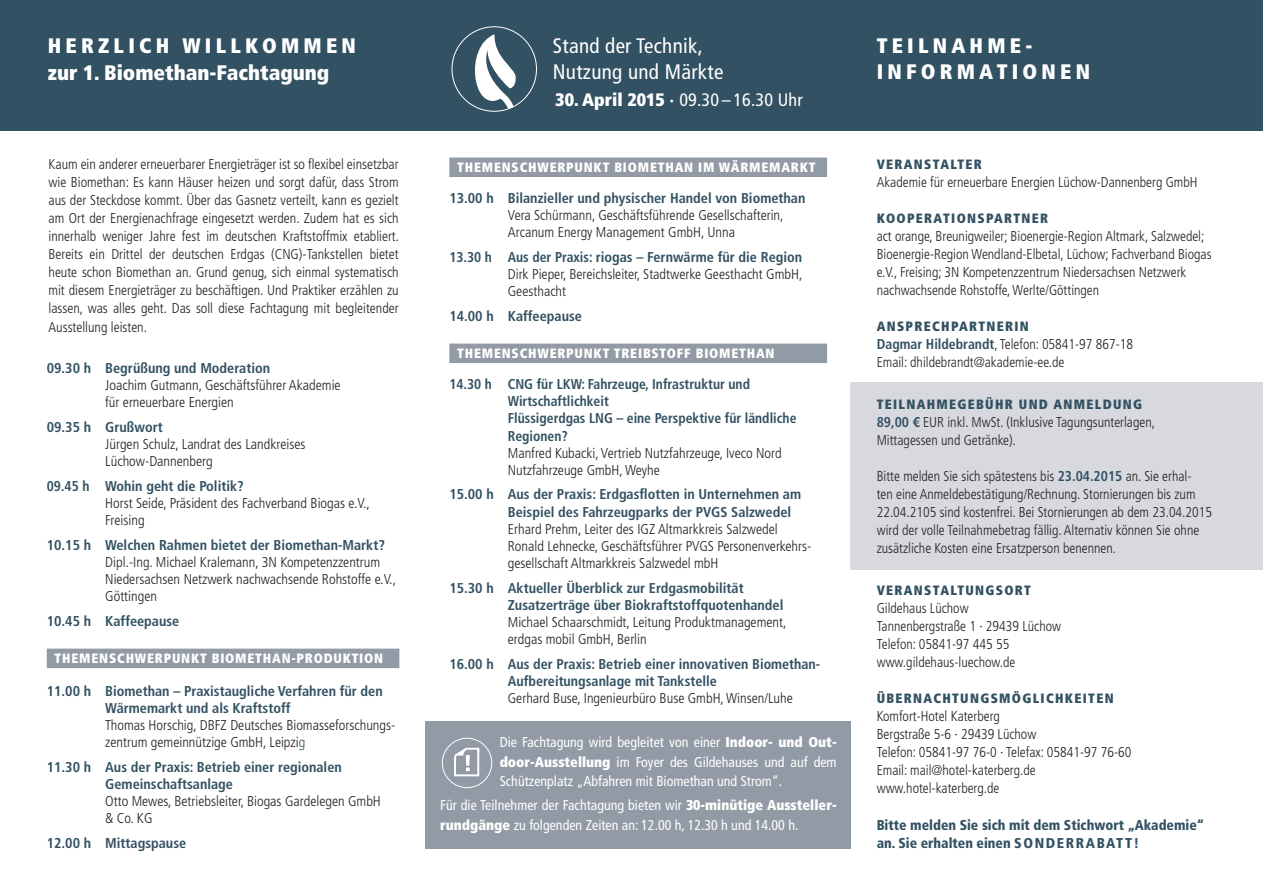
<style>
.page{position:relative;width:1263px;height:893px;background:#fff}
.page>*{position:absolute;margin:0;border:0;box-sizing:border-box;transform-origin:0 0}
.t1{font:900 condensed 21px "Frutiger LT Std";letter-spacing:.2em;color:#fff}
.t2{font:condensed 21px "Frutiger LT Std";letter-spacing:.015em;color:#fff}
.t3{font:900 condensed 21px "Frutiger LT Std";color:#fff}
.t4{font:condensed 18px "Frutiger LT Std";letter-spacing:.01em;color:#fff}
.t5{font:300 condensed 14.25px/17.1px "Frutiger LT Std";color:#231f20}
.t6{font:700 condensed 14.25px/17.1px "Frutiger LT Std";color:#325162}
.t7{font:condensed 14.25px/19.5px "Frutiger LT Std";color:#fff;text-align:justify}
.t8{font:700 condensed 14.25px/17.1px "Frutiger LT Std";color:#325162;scale:.96 1}
.t9{font:900 condensed 14.25px/18px "Frutiger LT Std";color:#325162}
.t10{font:900 condensed 13.5px "Frutiger LT Std";letter-spacing:.1em;color:#325162}
.t11{font:900 condensed 13.5px "Frutiger LT Std";letter-spacing:.06em;color:#fff}
.s1{font-weight:700;color:#325162}
.s2{color:#325162}
.s3{font-weight:300;color:#231f20}
.s4{font-weight:900}
</style>
<div class="page">
<div style="left:0;top:0;width:1263px;height:130px;background:#325162"></div>
<div style="left:425px;top:721px;width:425px;height:127px;background:#929aa5"></div>
<div style="left:47px;top:649px;width:352px;height:19px;background:#929aa5"></div>
<div style="left:449px;top:158px;width:378px;height:19px;background:#929aa5"></div>
<div style="left:449px;top:344px;width:378px;height:19px;background:#929aa5"></div>
<div style="left:850px;top:383px;width:413px;height:187px;background:#d7d9de"></div>
<div style="left:442px;top:738px;width:50px;height:50px;border:1px solid #fff;border-radius:50%"></div>
<svg style="left:454px;top:748px;width:25px;height:28px"></svg>
<svg style="left:463px;top:34px;width:53px;height:77px"></svg>
<p class="t1" style="left:48px;top:33px;width:310px">HERZLICH WILLKOMMEN</p>
<p class="t3" style="left:48px;top:60px;width:283px">zur 1. Biomethan-Fachtagung</p>
<p class="t5" style="left:49px;top:155px;width:352px;line-height:18px;text-align:justify">Kaum ein anderer erneuerbarer Energieträger ist so flexibel einsetzbar wie Biomethan: Es kann Häuser heizen und sorgt dafür, dass Strom aus der Steckdose kommt. Über das Gasnetz verteilt, kann es gezielt am Ort der Energienachfrage eingesetzt werden. Zudem hat es sich innerhalb weniger Jahre fest im deutschen Kraftstoffmix etabliert.<br>Bereits ein Drittel der deutschen Erdgas (CNG)-Tankstellen bietet heute schon Biomethan an. Grund genug, sich einmal systematisch mit diesem Energieträger zu beschäftigen. Und Praktiker erzählen zu lassen, was alles geht. Das soll diese Fachtagung mit begleitender</p>
<p class="t5" style="left:49px;top:319px;width:100px">Ausstellung leisten.</p>
<p class="t5" style="left:105px;top:360px;width:237px;text-indent:-58px"><span class="s1">09.30 h Begrüßung und Moderation<br></span>Joachim Gutmann, Geschäftsführer Akademie für erneuerbare Energien</p>
<p class="t5" style="left:105px;top:419px;width:202px;text-indent:-58px"><span class="s1">09.35 h Grußwort<br></span>Jürgen Schulz, Landrat des Landkreises<br>Lüchow-Dannenberg</p>
<p class="t5" style="left:105px;top:478px;width:266px;text-indent:-58px"><span class="s1">09.45 h Wohin geht die Politik?<br></span>Horst Seide, Präsident des Fachverband Biogas e.V.,<br>Freising</p>
<p class="t5" style="left:105px;top:537px;width:292px;text-indent:-58px"><span class="s1">10.15 h Welchen Rahmen bietet der Biomethan-Markt?<br></span>Dipl.-Ing. Michael Kralemann, 3N Kompetenzzentrum Niedersachsen Netzwerk nachwachsende Rohstoffe e.V., Göttingen</p>
<p class="t6" style="left:47px;top:613px;width:134px">10.45 h Kaffeepause</p>
<p class="t11" style="left:55px;top:650px;width:330px">THEMENSCHWERPUNKT BIOMETHAN-PRODUKTION</p>
<p class="t5" style="left:105px;top:682px;width:292px;text-indent:-58px"><span class="s1">11.00 h Biomethan – Praxistaugliche Verfahren für den Wärmemarkt und als Kraftstoff<br></span>Thomas Horschig, DBFZ Deutsches Biomasseforschungs&shy;zentrum gemeinnützige GmbH, Leipzi<span class="s2">g</span></p>
<p class="t6" style="left:105px;top:758px;width:277px;text-indent:-58px">11.30 h Aus der Praxis: Betrieb einer regionalen<br>Gemeinschaftsanlage<br><span class="s3">Otto Mewes, Betriebsleiter, Biogas Gardelegen GmbH &amp; Co. KG</span></p>
<p class="t6" style="left:47px;top:834px;width:141px">12.00 h Mittagspause</p>
<p class="t2" style="left:553px;top:34px;width:151px">Stand der Technik,</p>
<p class="t2" style="left:553px;top:59px;width:172px">Nutzung und Märkte</p>
<p class="t4" style="left:555px;top:89px;width:249px"><span class="s4">30. April 2015</span> <span class="s4">·</span> 09.30 – 16.30 Uhr</p>
<p class="t11" style="left:457px;top:159px;width:360px">THEMENSCHWERPUNKT BIOMETHAN IM WÄRMEMARKT</p>
<p class="t5" style="left:508px;top:190px;width:299px;text-indent:-58px"><span class="s1">13.00 h Bilanzieller und physischer Handel von Biomethan<br></span>Vera Schürmann, Geschäftsführende Gesellschafterin,<br>Arcanum Energy Management GmbH, Unna</p>
<p class="t5" style="left:508px;top:249px;width:296px;text-align:justify;text-indent:-58px"><span class="s1">13.30 h Aus der Praxis: riogas – Fernwärme für die Region </span>Dirk Pieper, Bereichsleiter, Stadtwerke Geesthacht GmbH, Geesthacht</p>
<p class="t6" style="left:449px;top:308px;width:134px">14.00 h Kaffeepause</p>
<p class="t11" style="left:457px;top:345px;width:319px">THEMENSCHWERPUNKT TREIBSTOFF BIOMETHAN</p>
<p class="t8" style="left:508px;top:376px;width:302px;text-indent:-58px">14.30 h CNG für LKW: Fahrzeuge, Infrastruktur und Wirtschaftlichkeit<br>Flüssigerdgas LNG – eine Perspektive für ländliche Regionen?<br><span class="s3">Manfred Kubacki, Vertrieb Nutzfahrzeuge, Iveco Nord Nutzfahrzeuge GmbH, Weyhe</span></p>
<p class="t5" style="left:508px;top:486px;width:305px;text-indent:-58px"><span class="s1">15.00 h Aus der Praxis: Erdgasflotten in Unternehmen am Beispiel des Fahrzeugparks der PVGS Salzwedel </span>Erhard Prehm, Leiter des IGZ Altmarkkreis Salzwedel Ronald Lehnecke, Geschäftsführer PVGS Personenverkehrs&shy;gesellschaft Altmarkkreis Salzwedel mbH</p>
<p class="t6" style="left:508px;top:579px;width:280px;text-indent:-58px">15.30 h Aktueller Überblick zur Erdgasmobilität Zusatzerträge über Biokraftstoffquotenhandel <span class="s3">Michael Schaarschmidt, Leitung Produktmanagement, erdgas mobil GmbH, Berlin</span></p>
<p class="t6" style="left:508px;top:655px;width:314px;text-indent:-58px">16.00 h Aus der Praxis: Betrieb einer innovativen Biomethan-<br>Aufbereitungsanlage mit Tankstelle<br><span class="s3">Gerhard Buse, Ingenieurbüro Buse GmbH, Winsen/Luhe</span></p>
<p class="t7" style="left:500px;top:733px;width:338px">Die Fachtagung wird begleitet von einer <span class="s4">Indoor- und Out&shy;door-Ausstellung</span> im Foyer des Gildehauses und auf dem Schützenplatz „Abfahren mit Biomethan und Strom“.</p>
<p class="t7" style="left:440px;top:796px;width:398px">Für die Teilnehmer der Fachtagung bieten wir <span class="s4">30-minütige Aussteller&shy;rundgänge</span> zu folgenden Zeiten an: 12.00 h, 12.30 h und 14.00 h.</p>
<p class="t1" style="left:877px;top:33px;width:157px">TEILNAHME-</p>
<p class="t1" style="left:877px;top:58px;width:215px">INFORMATIONEN</p>
<p class="t10" style="left:877px;top:156px;width:107px">VERANSTALTER</p>
<p class="t5" style="left:877px;top:173px;width:322px">Akademie für erneuerbare Energien Lüchow-Dannenberg GmbH</p>
<p class="t10" style="left:877px;top:210px;width:173px">KOOPERATIONSPARTNER</p>
<p class="t5" style="left:877px;top:227px;width:336px;line-height:18px">act orange, Breunigweiler; Bioenergie-Region Altmark, Salzwedel; Bioenergie-Region Wendland-Elbetal, Lüchow; Fachverband Biogas e.V., Freising; 3N Kompetenzzentrum Niedersachsen Netzwerk nachwachsende Rohstoffe, Werlte/Göttingen</p>
<p class="t10" style="left:877px;top:318px;width:154px">ANSPRECHPARTNERIN</p>
<p class="t5" style="left:877px;top:335px;width:258px"><span class="s1">Dagmar Hildebrandt</span>, Telefon: 05841-97 867-18</p>
<p class="t5" style="left:877px;top:353px;width:189px">Email: dhildebrandt@akademie-ee.de</p>
<p class="t10" style="left:877px;top:396px;width:267px">TEILNAHMEGEBÜHR UND ANMELDUNG</p>
<p class="t5" style="left:877px;top:413px;width:280px;line-height:18px"><span class="s1">89,00 €</span> EUR inkl. MwSt. (Inklusive Tagungsunterlagen,<br>Mittagessen und Getränke).</p>
<p class="t5" style="left:877px;top:467px;width:337px;line-height:18px">Bitte melden Sie sich spätestens bis <span class="s1">23.04.2015</span> an. Sie erhal-<br>ten eine Anmeldebestätigung/Rechnung. Stornierungen bis zum 22.04.2105 sind kostenfrei. Bei Stornierungen ab dem 23.04.2015 wird der volle Teilnahmebetrag fällig. Alternativ können Sie ohne zusätzliche Kosten eine Ersatzperson benennen.</p>
<p class="t10" style="left:877px;top:582px;width:156px">VERANSTALTUNGSORT</p>
<p class="t5" style="left:877px;top:599px;width:93px">Gildehaus Lüchow</p>
<p class="t5" style="left:877px;top:617px;width:186px">Tannenbergstraße 1 · 29439 Lüchow</p>
<p class="t5" style="left:877px;top:635px;width:134px">Telefon: 05841-97 445 55</p>
<p class="t5" style="left:877px;top:653px;width:140px">www.gildehaus-luechow.de</p>
<p class="t10" style="left:877px;top:690px;width:238px">ÜBERNACHTUNGSMÖGLICHKEITEN</p>
<p class="t5" style="left:877px;top:707px;width:125px">Komfort-Hotel Katerberg</p>
<p class="t5" style="left:877px;top:725px;width:161px">Bergstraße 5-6 · 29439 Lüchow</p>
<p class="t5" style="left:877px;top:743px;width:256px">Telefon: 05841-97 76-0 · Telefax: 05841-97 76-60</p>
<p class="t5" style="left:877px;top:761px;width:161px">Email: mail@hotel-katerberg.de</p>
<p class="t5" style="left:877px;top:779px;width:124px">www.hotel-katerberg.de</p>
<p class="t9" style="left:877px;top:816px;width:329px">Bitte melden Sie sich mit dem Stichwort „Akademie“ an. Sie erhalten einen SONDERRABATT!</p>
</div>
